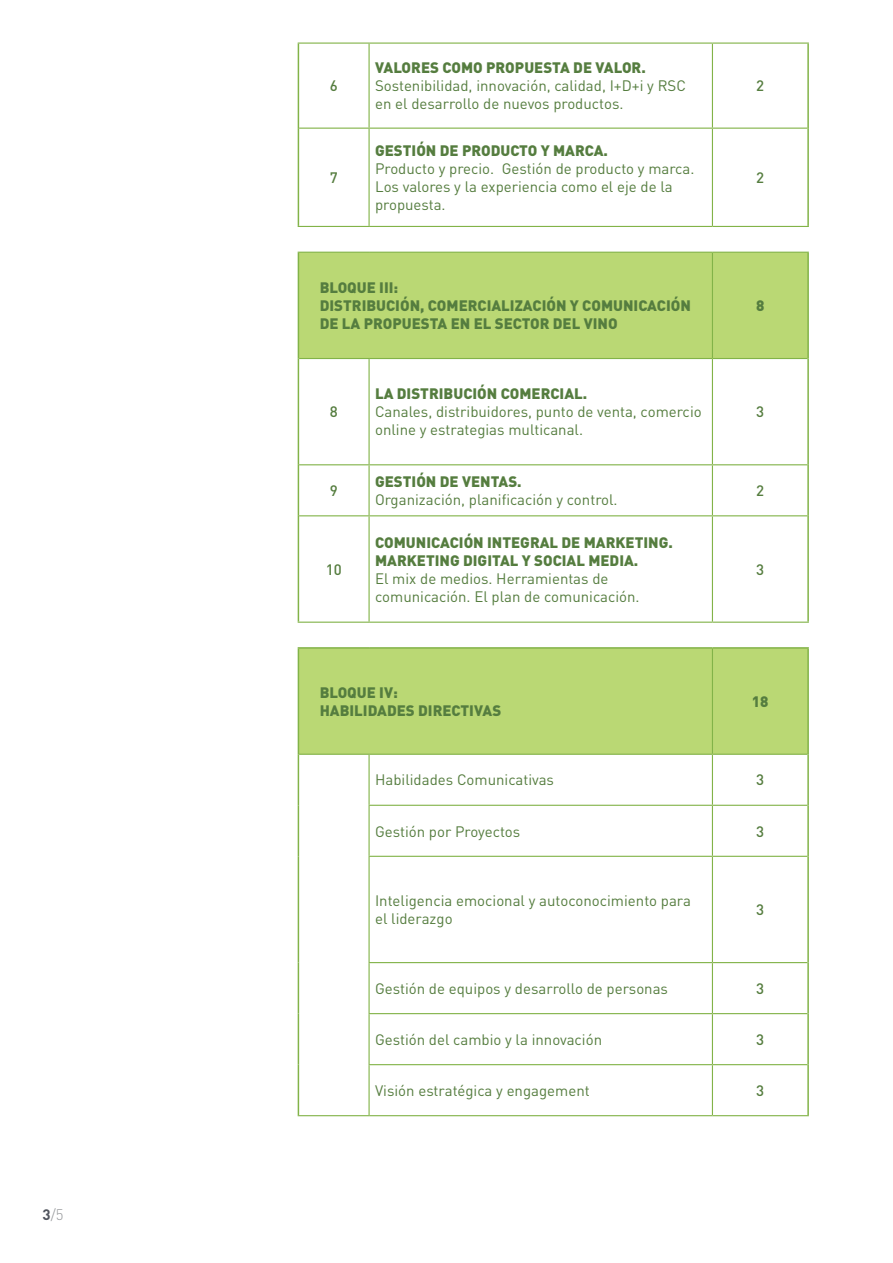
<style>
.page{position:relative;width:893px;height:1263px;background:#fff}
.page>*{position:absolute;margin:0;border:0;box-sizing:border-box;transform-origin:0 0}
.t1{font:15px/18px "DIN Pro";color:#557d3f}
.t2{font:900 15px/18px "DIN Pro";color:#557d3f}
.t3{font:500 15px "DIN Pro";color:#557d3f}
.t4{font:300 15px "DIN Pro";color:#939598}
.s1{font-weight:700;color:#52565f}
</style>
<div class="page">
<svg style="left:299px;top:253px;width:508px;height:501px"></svg>
<hr style="left:368px;top:44px;width:2px;height:84px;background:#82b348">
<hr style="left:712px;top:44px;width:1px;height:84px;background:#82b348">
<hr style="left:368px;top:129px;width:2px;height:97px;background:#82b348">
<hr style="left:712px;top:129px;width:1px;height:97px;background:#82b348">
<hr style="left:368px;top:359px;width:2px;height:105px;background:#82b348">
<hr style="left:712px;top:359px;width:1px;height:105px;background:#82b348">
<hr style="left:368px;top:465px;width:2px;height:50px;background:#82b348">
<hr style="left:712px;top:465px;width:1px;height:50px;background:#82b348">
<hr style="left:368px;top:516px;width:2px;height:106px;background:#82b348">
<hr style="left:712px;top:516px;width:1px;height:106px;background:#82b348">
<hr style="left:368px;top:755px;width:2px;height:50px;background:#82b348">
<hr style="left:712px;top:755px;width:1px;height:50px;background:#82b348">
<hr style="left:368px;top:806px;width:2px;height:50px;background:#82b348">
<hr style="left:712px;top:806px;width:1px;height:50px;background:#82b348">
<hr style="left:368px;top:857px;width:2px;height:105px;background:#82b348">
<hr style="left:712px;top:857px;width:1px;height:105px;background:#82b348">
<hr style="left:368px;top:963px;width:2px;height:50px;background:#82b348">
<hr style="left:712px;top:963px;width:1px;height:50px;background:#82b348">
<hr style="left:368px;top:1014px;width:2px;height:50px;background:#82b348">
<hr style="left:712px;top:1014px;width:1px;height:50px;background:#82b348">
<hr style="left:368px;top:1065px;width:2px;height:50px;background:#82b348">
<hr style="left:712px;top:1065px;width:1px;height:50px;background:#82b348">
<hr style="left:298px;top:226px;width:71px;height:1px;background:#82b348">
<hr style="left:369px;top:226px;width:343px;height:1px;background:#82b348">
<hr style="left:712px;top:226px;width:97px;height:1px;background:#82b348">
<hr style="left:298px;top:252px;width:71px;height:1px;background:#82b348">
<hr style="left:369px;top:252px;width:343px;height:1px;background:#82b348">
<hr style="left:712px;top:252px;width:97px;height:1px;background:#82b348">
<hr style="left:712px;top:253px;width:1px;height:105px;background:#82b348">
<hr style="left:299px;top:358px;width:70px;height:1px;background:#82b348">
<hr style="left:369px;top:358px;width:343px;height:1px;background:#82b348">
<hr style="left:712px;top:358px;width:95px;height:1px;background:#82b348">
<hr style="left:299px;top:464px;width:70px;height:1px;background:#82b348">
<hr style="left:369px;top:464px;width:343px;height:1px;background:#82b348">
<hr style="left:712px;top:464px;width:95px;height:1px;background:#82b348">
<hr style="left:298px;top:622px;width:71px;height:1px;background:#82b348">
<hr style="left:369px;top:622px;width:343px;height:1px;background:#82b348">
<hr style="left:712px;top:622px;width:97px;height:1px;background:#82b348">
<hr style="left:712px;top:649px;width:1px;height:105px;background:#82b348">
<hr style="left:299px;top:754px;width:70px;height:1px;background:#82b348">
<hr style="left:369px;top:754px;width:343px;height:1px;background:#82b348">
<hr style="left:712px;top:754px;width:95px;height:1px;background:#82b348">
<hr style="left:368px;top:805px;width:344px;height:1px;background:#82b348">
<hr style="left:712px;top:805px;width:95px;height:1px;background:#82b348">
<hr style="left:298px;top:1115px;width:71px;height:1px;background:#82b348">
<hr style="left:369px;top:1115px;width:343px;height:1px;background:#82b348">
<hr style="left:712px;top:1115px;width:97px;height:1px;background:#82b348">
<hr style="left:298px;top:43px;width:71px;height:1px;background:#82b348">
<hr style="left:369px;top:43px;width:343px;height:1px;background:#82b348">
<hr style="left:712px;top:43px;width:97px;height:1px;background:#82b348">
<hr style="left:299px;top:128px;width:70px;height:1px;background:#82b348">
<hr style="left:369px;top:128px;width:343px;height:1px;background:#82b348">
<hr style="left:712px;top:128px;width:95px;height:1px;background:#82b348">
<hr style="left:299px;top:515px;width:70px;height:1px;background:#82b348">
<hr style="left:369px;top:515px;width:343px;height:1px;background:#82b348">
<hr style="left:712px;top:515px;width:95px;height:1px;background:#82b348">
<hr style="left:368px;top:856px;width:344px;height:1px;background:#82b348">
<hr style="left:712px;top:856px;width:95px;height:1px;background:#82b348">
<hr style="left:368px;top:962px;width:344px;height:1px;background:#82b348">
<hr style="left:712px;top:962px;width:95px;height:1px;background:#82b348">
<hr style="left:368px;top:1013px;width:344px;height:1px;background:#82b348">
<hr style="left:712px;top:1013px;width:95px;height:1px;background:#82b348">
<hr style="left:368px;top:1064px;width:344px;height:1px;background:#82b348">
<hr style="left:712px;top:1064px;width:95px;height:1px;background:#82b348">
<hr style="left:298px;top:44px;width:1px;height:84px;background:#82b348">
<hr style="left:807px;top:44px;width:2px;height:84px;background:#82b348">
<hr style="left:298px;top:128px;width:1px;height:98px;background:#82b348">
<hr style="left:807px;top:128px;width:2px;height:98px;background:#82b348">
<hr style="left:298px;top:253px;width:1px;height:105px;background:#82b348">
<hr style="left:807px;top:253px;width:2px;height:105px;background:#82b348">
<hr style="left:298px;top:358px;width:1px;height:107px;background:#82b348">
<hr style="left:807px;top:358px;width:2px;height:107px;background:#82b348">
<hr style="left:298px;top:465px;width:1px;height:51px;background:#82b348">
<hr style="left:807px;top:465px;width:2px;height:51px;background:#82b348">
<hr style="left:298px;top:516px;width:1px;height:106px;background:#82b348">
<hr style="left:807px;top:516px;width:2px;height:106px;background:#82b348">
<hr style="left:298px;top:647px;width:71px;height:2px;background:#82b348">
<hr style="left:298px;top:649px;width:1px;height:105px;background:#82b348">
<hr style="left:369px;top:647px;width:343px;height:2px;background:#82b348">
<hr style="left:712px;top:647px;width:97px;height:2px;background:#82b348">
<hr style="left:807px;top:649px;width:2px;height:105px;background:#82b348">
<hr style="left:298px;top:754px;width:1px;height:51px;background:#82b348">
<hr style="left:807px;top:754px;width:2px;height:51px;background:#82b348">
<hr style="left:298px;top:805px;width:1px;height:51px;background:#82b348">
<hr style="left:807px;top:805px;width:2px;height:51px;background:#82b348">
<hr style="left:298px;top:856px;width:1px;height:106px;background:#82b348">
<hr style="left:807px;top:856px;width:2px;height:106px;background:#82b348">
<hr style="left:298px;top:962px;width:1px;height:52px;background:#82b348">
<hr style="left:807px;top:962px;width:2px;height:52px;background:#82b348">
<hr style="left:298px;top:1014px;width:1px;height:51px;background:#82b348">
<hr style="left:807px;top:1014px;width:2px;height:51px;background:#82b348">
<hr style="left:298px;top:1065px;width:1px;height:50px;background:#82b348">
<hr style="left:807px;top:1065px;width:2px;height:50px;background:#82b348">
<p class="t4" style="left:43px;top:1205px;width:22px"><span class="s1">3</span>/5</p>
<p class="t3" style="left:330px;top:76px;width:9px">6</p>
<p class="t3" style="left:330px;top:167px;width:9px">7</p>
<p class="t2" style="left:375px;top:58px;width:272px">VALORES COMO PROPUESTA DE VALOR.</p>
<p class="t1" style="left:375px;top:76px;width:312px">Sostenibilidad, innovación, calidad, I+D+i y RSC en el desarrollo de nuevos productos.</p>
<p class="t3" style="left:756px;top:76px;width:9px">2</p>
<p class="t2" style="left:375px;top:141px;width:234px">GESTIÓN DE PRODUCTO Y MARCA.</p>
<p class="t1" style="left:375px;top:159px;width:321px">Producto y precio. Gestión de producto y marca.<br>Los valores y la experiencia como el eje de la propuesta.</p>
<p class="t3" style="left:756px;top:167px;width:9px">2</p>
<p class="t2" style="left:320px;top:278px;width:373px">BLOQUE III:<br>DISTRIBUCIÓN, COMERCIALIZACIÓN Y COMUNICACIÓN<br>DE LA PROPUESTA EN EL SECTOR DEL VINO</p>
<p class="t2" style="left:756px;top:296px;width:10px">8</p>
<p class="t3" style="left:330px;top:402px;width:9px">8</p>
<p class="t3" style="left:330px;top:480px;width:9px">9</p>
<p class="t3" style="left:326px;top:559px;width:17px">10</p>
<p class="t2" style="left:375px;top:384px;width:214px">LA DISTRIBUCIÓN COMERCIAL.</p>
<p class="t1" style="left:375px;top:402px;width:328px">Canales, distribuidores, punto de venta, comercio online y estrategias multicanal.</p>
<p class="t3" style="left:756px;top:402px;width:9px">3</p>
<p class="t2" style="left:375px;top:472px;width:148px">GESTIÓN DE VENTAS.</p>
<p class="t1" style="left:375px;top:490px;width:244px">Organización, planificación y control.</p>
<p class="t2" style="left:375px;top:533px;width:299px">COMUNICACIÓN INTEGRAL DE MARKETING.<br>MARKETING DIGITAL Y SOCIAL MEDIA.</p>
<p class="t1" style="left:375px;top:569px;width:266px">El mix de medios. Herramientas de comunicación. El plan de comunicación.</p>
<p class="t3" style="left:756px;top:480px;width:9px">2</p>
<p class="t3" style="left:756px;top:559px;width:9px">3</p>
<p class="t2" style="left:320px;top:683px;width:183px">BLOQUE IV:<br>HABILIDADES DIRECTIVAS</p>
<p class="t2" style="left:752px;top:692px;width:18px">18</p>
<p class="t1" style="left:375px;top:770px;width:180px">Habilidades Comunicativas</p>
<p class="t3" style="left:756px;top:770px;width:9px">3</p>
<p class="t1" style="left:375px;top:821px;width:147px">Gestión por Proyectos</p>
<p class="t3" style="left:756px;top:821px;width:9px">3</p>
<p class="t1" style="left:375px;top:891px;width:317px">Inteligencia emocional y autoconocimiento para el liderazgo</p>
<p class="t3" style="left:756px;top:899px;width:9px">3</p>
<p class="t1" style="left:375px;top:979px;width:294px">Gestión de equipos y desarrollo de personas</p>
<p class="t3" style="left:756px;top:978px;width:9px">3</p>
<p class="t1" style="left:375px;top:1030px;width:229px">Gestión del cambio y la innovación</p>
<p class="t3" style="left:756px;top:1029px;width:9px">3</p>
<p class="t1" style="left:375px;top:1081px;width:216px">Visión estratégica y engagement</p>
<p class="t3" style="left:756px;top:1080px;width:9px">3</p>
</div>
